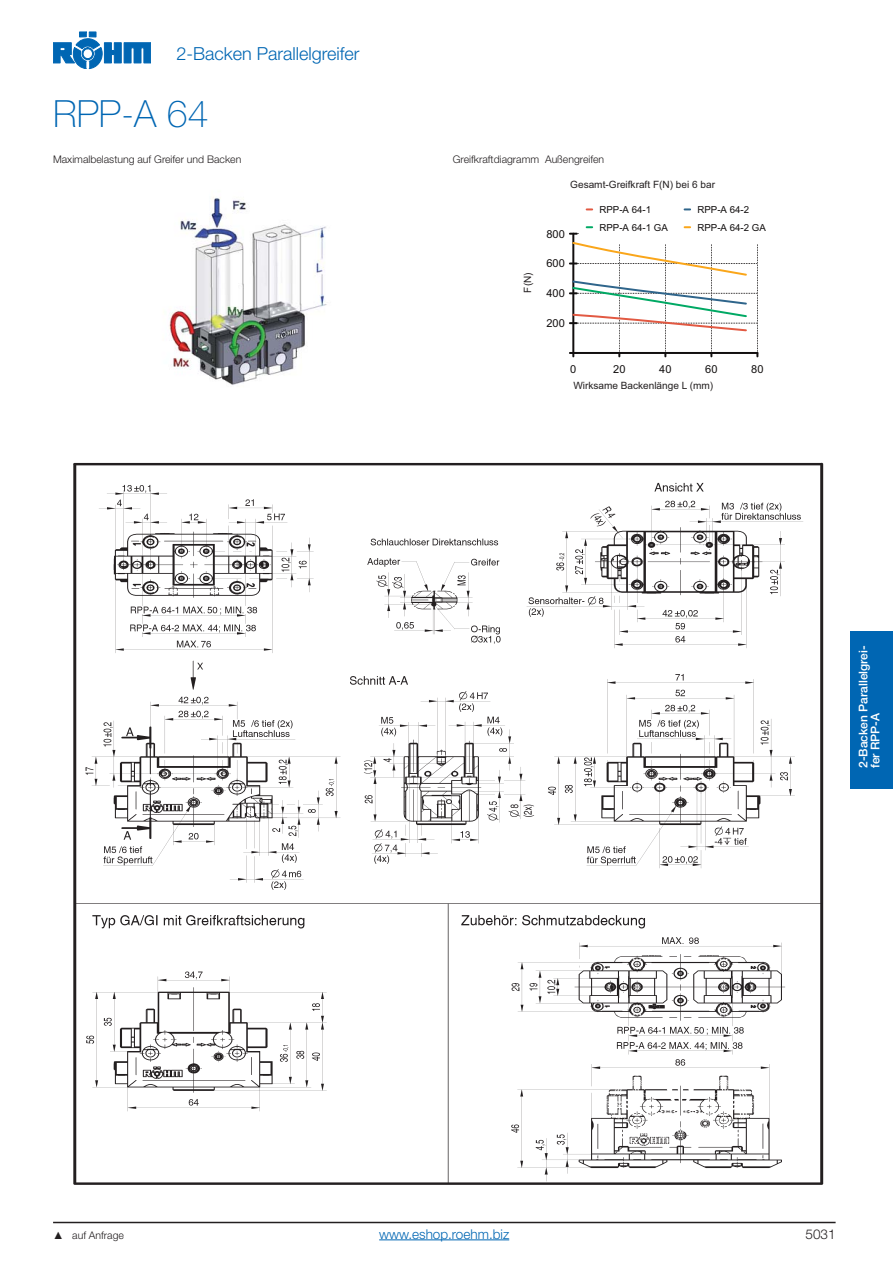
<style>
.page{position:relative;width:893px;height:1263px;background:#fff}
.page>*{position:absolute;margin:0;border:0;box-sizing:border-box;transform-origin:0 0}
.t1{font:100 37.5px "Helvetica Neue LT Std";color:#0066b3}
.t2{font:300 18px "Helvetica Neue LT Std";color:#0066b3}
.t3{font:300 13.5px "Helvetica Neue LT Std";color:#0066b3}
.t4{font:300 13.5px "Helvetica Neue LT Std";color:#231f20}
.t5{font:500 12px/12px "Helvetica Neue LT Std";color:#fff}
.t6{font:11.1px "Arial";color:#120f0f}
.t7{font:300 10.5px "Helvetica Neue LT Std";color:#231f20}
.t8{font:10.05px "Arial";color:#231f20}
.t9{font:9.75px "Arial";color:#120f0f}
</style>
<div class="page">
<svg style="left:53px;top:32px;width:98px;height:37px"></svg>
<div style="left:82px;top:48px;width:12px;height:12px;border:1px solid #0066b3;border-radius:50%"></div>
<div style="left:83px;top:49px;width:10px;height:10px;border:1px solid #0066b3;border-radius:50%"></div>
<hr style="left:53px;top:1222px;width:782px;height:1px;background:#231f20">
<div style="left:850px;top:631px;width:43px;height:158px;background:#0066b3"></div>
<img style="left:169px;top:197px;width:158px;height:188px">
<hr style="left:572px;top:234px;width:2px;height:119px;background:#120f0f">
<svg style="left:570px;top:233px;width:8px;height:2px"></svg>
<svg style="left:570px;top:241px;width:188px;height:115px"></svg>
<svg style="left:684px;top:208px;width:6px;height:2px"></svg>
<svg style="left:684px;top:226px;width:6px;height:2px"></svg>
<img style="left:73px;top:462px;width:751px;height:723px">
<hr style="left:379px;top:1240px;width:130px;height:1px;background:#0066b3">
<h2 class="t2" style="left:176px;top:47px;width:185px">2-Backen Parallelgreifer</h2>
<h1 class="t1" style="left:53px;top:100px;width:157px">RPP-A 64</h1>
<p class="t7" style="left:53px;top:155px;width:190px">Maximalbelastung auf Greifer und Backen</p>
<p class="t7" style="left:453px;top:155px;width:153px">Greifkraftdiagramm Außengreifen</p>
<p class="t8" style="left:570px;top:181px;width:146px">Gesamt-Greifkraft F(N) bei 6 bar</p>
<p class="t8" style="left:524px;top:293px;width:22px;rotate:-90deg">F(N)</p>
<p class="t6" style="left:546px;top:230px;width:20px">800</p>
<p class="t6" style="left:546px;top:259px;width:20px">600</p>
<p class="t6" style="left:546px;top:289px;width:20px">400</p>
<p class="t6" style="left:546px;top:319px;width:20px">200</p>
<p class="t9" style="left:599px;top:206px;width:53px">RPP-A 64-1</p>
<p class="t9" style="left:697px;top:206px;width:53px">RPP-A 64-2</p>
<p class="t9" style="left:599px;top:224px;width:70px">RPP-A 64-1 GA</p>
<p class="t9" style="left:697px;top:224px;width:70px">RPP-A 64-2 GA</p>
<p class="t6" style="left:570px;top:365px;width:8px">0</p>
<p class="t6" style="left:613px;top:365px;width:14px">20</p>
<p class="t6" style="left:659px;top:365px;width:14px">40</p>
<p class="t6" style="left:705px;top:365px;width:14px">60</p>
<p class="t6" style="left:751px;top:365px;width:14px">80</p>
<p class="t8" style="left:573px;top:382px;width:141px">Wirksame Backenlänge L (mm)</p>
<p class="t5" style="left:858px;top:768px;width:124px;rotate:-90deg">2-Backen Parallelgrei&shy;fer RPP-A</p>
<p class="t7" style="left:72px;top:1231px;width:53px">auf Anfrage</p>
<p class="t3" style="left:379px;top:1229px;width:132px">www.eshop.roehm.biz</p>
<p class="t4" style="left:805px;top:1229px;width:32px">5031</p>
</div>
